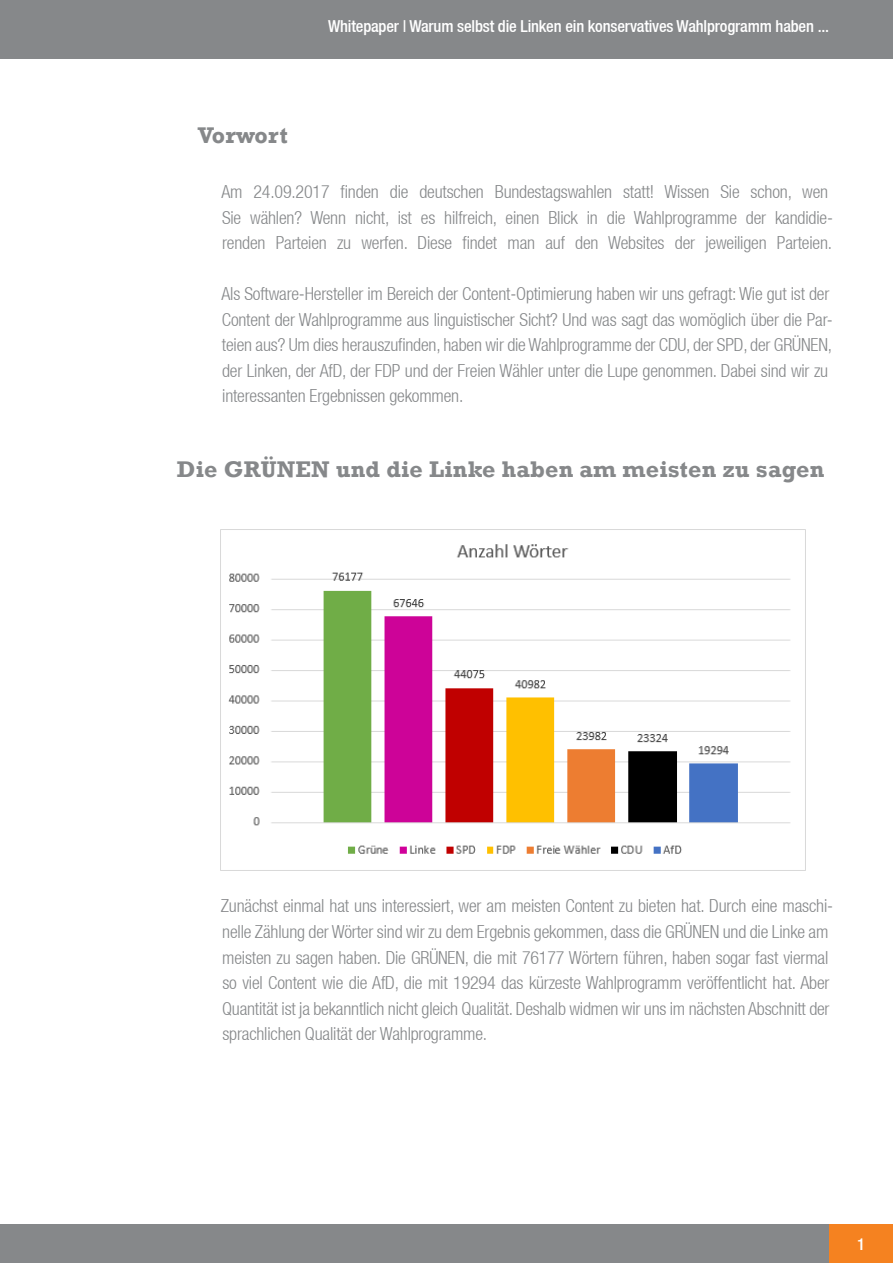
<style>
.page{position:relative;width:893px;height:1263px;background:#fff}
.page>*{position:absolute;margin:0;border:0;box-sizing:border-box;transform-origin:0 0}
.t1{font:700 23.25px "Rockwell";letter-spacing:.01em;color:#86888a}
.t2{font:300 condensed 18px/25.5px "Helvetica Neue LT";letter-spacing:-.01em;color:#86888a}
.t3{font:500 condensed 16.5px "Helvetica Neue LT";letter-spacing:-.01em;color:#fff}
</style>
<div class="page">
<div style="left:0;top:1225px;width:893px;height:38px;background:#86888a"></div>
<div style="left:0;top:0;width:893px;height:58px;background:#86888a"></div>
<div style="left:829px;top:1225px;width:64px;height:38px;background:#f58220"></div>
<img style="left:221px;top:529px;width:584px;height:342px">
<p class="t1" style="left:198px;top:121px;width:92px">Vorwort</p>
<p class="t3" style="left:328px;top:16px;width:503px">Whitepaper | Warum selbst die Linken ein konservatives Wahlprogramm haben ...</p>
<p class="t2" style="left:221px;top:179px;width:613px">Am 24.09.2017 finden die deutschen Bundestagswahlen statt! Wissen Sie schon, wen<br>Sie wählen? Wenn nicht, ist es hilfreich, einen Blick in die Wahlprogramme der kandidie&shy;renden Parteien zu werfen. Diese findet man auf den Websites der jeweiligen Parteien.</p>
<p class="t2" style="left:221px;top:281px;width:613px">Als Software-Hersteller im Bereich der Content-Optimierung haben wir uns gefragt: Wie gut ist der Content der Wahlprogramme aus linguistischer Sicht? Und was sagt das womöglich über die Par&shy;teien aus? Um dies herauszufinden, haben wir die Wahlprogramme der CDU, der SPD, der GRÜNEN, der Linken, der AfD, der FDP und der Freien Wähler unter die Lupe genommen. Dabei sind wir zu interessanten Ergebnissen gekommen.</p>
<p class="t1" style="left:177px;top:456px;width:649px">Die GRÜNEN und die Linke haben am meisten zu sagen</p>
<p class="t2" style="left:221px;top:893px;width:614px">Zunächst einmal hat uns interessiert, wer am meisten Content zu bieten hat. Durch eine maschi&shy;nelle Zählung der Wörter sind wir zu dem Ergebnis gekommen, dass die GRÜNEN und die Linke am meisten zu sagen haben. Die GRÜNEN, die mit 76177 Wörtern führen, haben sogar fast viermal so viel Content wie die AfD, die mit 19294 das kürzeste Wahlprogramm veröffentlicht hat. Aber Quantität ist ja bekanntlich nicht gleich Qualität. Deshalb widmen wir uns im nächsten Abschnitt der sprachlichen Qualität der Wahlprogramme.</p>
<p class="t3" style="left:857px;top:1234px;width:9px">1</p>
</div>
